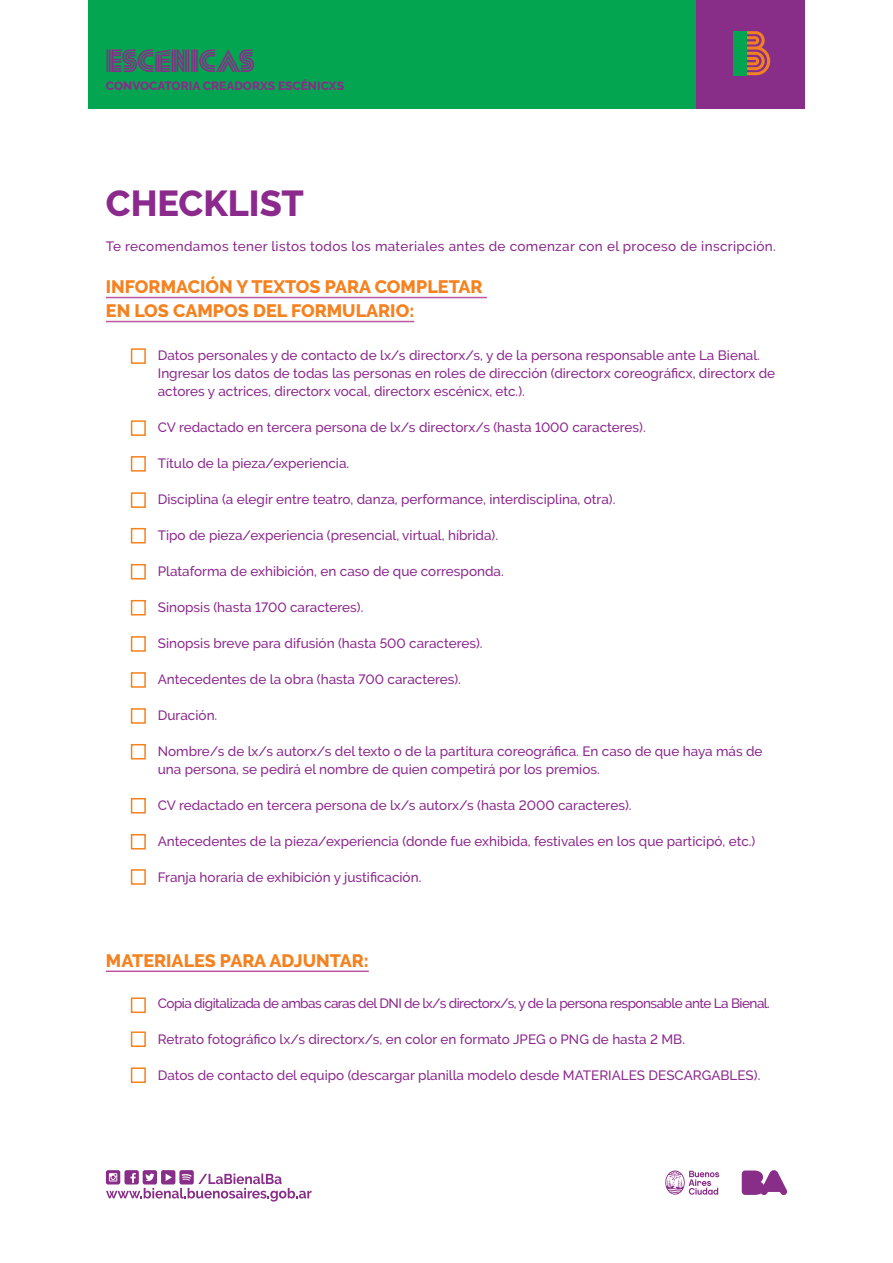
<style>
.page{position:relative;width:893px;height:1263px;background:#fff}
.page>*{position:absolute;margin:0;border:0;box-sizing:border-box;transform-origin:0 0}
.t1{font:800 36px "Raleway";color:#8b298d}
.t2{font:30px "La Bienal";color:#882d88}
.t3{font:800 18px/24px "Raleway";color:#f58220}
.t4{font:500 13.5px/18px "Raleway";color:#8b298d}
.t5{font:500 13.5px "Raleway";letter-spacing:-.04em;color:#8b298d}
.t6{font:500 13.5px "Raleway";letter-spacing:.025em;color:#8b298d}
.t7{font:800 12px "Raleway";color:#882d88}
</style>
<div class="page">
<div style="left:198px;top:0;width:607px;height:108px;background:#882d88"></div>
<div style="left:88px;top:0;width:607px;height:108px;background:#04a550"></div>
<svg style="left:747px;top:31px;width:23px;height:44px"></svg>
<div style="left:733px;top:31px;width:14px;height:44px;background:#04a550"></div>
<svg style="left:106px;top:1170px;width:206px;height:31px"></svg>
<svg style="left:665px;top:1170px;width:54px;height:25px"></svg>
<svg style="left:742px;top:1170px;width:45px;height:25px"></svg>
<div style="left:131px;top:348px;width:15px;height:16px;border:2px solid #f58220"></div>
<div style="left:131px;top:456px;width:15px;height:16px;border:2px solid #f58220"></div>
<div style="left:131px;top:420px;width:15px;height:16px;border:2px solid #f58220"></div>
<div style="left:131px;top:492px;width:15px;height:16px;border:2px solid #f58220"></div>
<div style="left:131px;top:997px;width:15px;height:16px;border:2px solid #f58220"></div>
<div style="left:131px;top:528px;width:15px;height:15px;border:2px solid #f58220"></div>
<div style="left:131px;top:636px;width:15px;height:16px;border:2px solid #f58220"></div>
<div style="left:131px;top:744px;width:15px;height:15px;border:2px solid #f58220"></div>
<div style="left:131px;top:1031px;width:15px;height:16px;border:2px solid #f58220"></div>
<div style="left:131px;top:564px;width:15px;height:15px;border:2px solid #f58220"></div>
<div style="left:131px;top:672px;width:15px;height:16px;border:2px solid #f58220"></div>
<div style="left:131px;top:798px;width:15px;height:15px;border:2px solid #f58220"></div>
<div style="left:131px;top:869px;width:15px;height:16px;border:2px solid #f58220"></div>
<div style="left:131px;top:1067px;width:15px;height:16px;border:2px solid #f58220"></div>
<div style="left:131px;top:600px;width:15px;height:15px;border:2px solid #f58220"></div>
<div style="left:131px;top:708px;width:15px;height:16px;border:2px solid #f58220"></div>
<div style="left:131px;top:834px;width:15px;height:15px;border:2px solid #f58220"></div>
<hr style="left:106px;top:297px;width:381px;height:1px;background:#bc569f">
<hr style="left:106px;top:321px;width:308px;height:1px;background:#bc569f">
<hr style="left:106px;top:970px;width:263px;height:2px;background:#bc569f">
<h2 class="t2" style="left:106px;top:44px;width:150px">ESCÉNICAS</h2>
<p class="t7" style="left:106px;top:79px;width:240px">CONVOCATORIA CREADORXS ESCÉNICXS</p>
<h1 class="t1" style="left:106px;top:183px;width:200px">CHECKLIST</h1>
<p class="t6" style="left:106px;top:238px;width:672px">Te recomendamos tener listos todos los materiales antes de comenzar con el proceso de inscripción.</p>
<h3 class="t3" style="left:106px;top:275px;width:378px">INFORMACIÓN Y TEXTOS PARA COMPLETAR<br>EN LOS CAMPOS DEL FORMULARIO:</h3>
<p class="t4" style="left:158px;top:346px;width:619px">Datos personales y de contacto de lx/s directorx/s, y de la persona responsable ante La Bienal.<br>Ingresar los datos de todas las personas en roles de dirección (directorx coreográficx, directorx de actores y actrices, directorx vocal, directorx escénicx, etc.).</p>
<p class="t4" style="left:158px;top:418px;width:489px">CV redactado en tercera persona de lx/s directorx/s (hasta 1000 caracteres).</p>
<p class="t4" style="left:158px;top:454px;width:193px">Título de la pieza/experiencia.</p>
<p class="t4" style="left:158px;top:490px;width:459px">Disciplina (a elegir entre teatro, danza, performance, interdisciplina, otra).</p>
<p class="t4" style="left:158px;top:526px;width:342px">Tipo de pieza/experiencia (presencial, virtual, híbrida).</p>
<p class="t4" style="left:158px;top:562px;width:347px">Plataforma de exhibición, en caso de que corresponda.</p>
<p class="t4" style="left:158px;top:598px;width:207px">Sinopsis (hasta 1700 caracteres).</p>
<p class="t4" style="left:158px;top:634px;width:326px">Sinopsis breve para difusión (hasta 500 caracteres).</p>
<p class="t4" style="left:158px;top:670px;width:305px">Antecedentes de la obra (hasta 700 caracteres).</p>
<p class="t4" style="left:158px;top:706px;width:61px">Duración.</p>
<p class="t4" style="left:158px;top:742px;width:606px">Nombre/s de lx/s autorx/s del texto o de la partitura coreográfica. En caso de que haya más de una persona, se pedirá el nombre de quien competirá por los premios.</p>
<p class="t4" style="left:158px;top:796px;width:475px">CV redactado en tercera persona de lx/s autorx/s (hasta 2000 caracteres).</p>
<p class="t4" style="left:158px;top:832px;width:599px">Antecedentes de la pieza/experiencia (donde fue exhibida, festivales en los que participó, etc.)</p>
<p class="t4" style="left:158px;top:868px;width:265px">Franja horaria de exhibición y justificación.</p>
<h3 class="t3" style="left:106px;top:948px;width:264px">MATERIALES PARA ADJUNTAR:</h3>
<p class="t5" style="left:158px;top:995px;width:614px">Copia digitalizada de ambas caras del DNI de lx/s directorx/s, y de la persona responsable ante La Bienal.</p>
<p class="t4" style="left:158px;top:1030px;width:529px">Retrato fotográfico lx/s directorx/s, en color en formato JPEG o PNG de hasta 2 MB.</p>
<p class="t4" style="left:158px;top:1066px;width:604px">Datos de contacto del equipo (descargar planilla modelo desde MATERIALES DESCARGABLES).</p>
</div>
